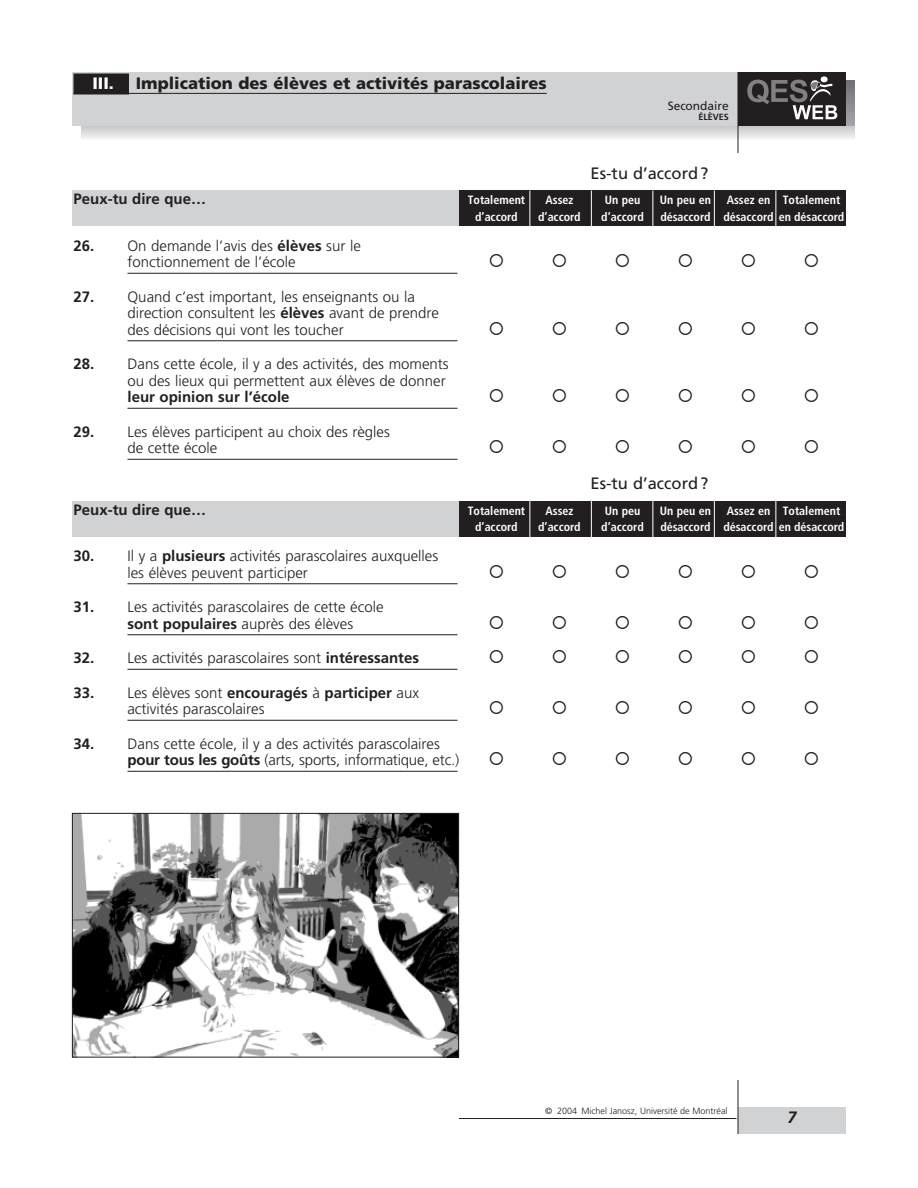
<style>
.page{position:relative;width:918px;height:1188px;background:#fff}
.page>*{position:absolute;margin:0;border:0;box-sizing:border-box;transform-origin:0 0}
.t1{font:900 16.5px "Frutiger";color:#231f20}
.t2{font:16.5px "Frutiger";color:#231f20}
.t3{font:900 16.5px "Frutiger";color:#fff}
.t4{font:italic 700 16.5px "Frutiger";color:#231f20}
.t5{font:300 15px/16.5px "Frutiger";color:#231f20}
.t6{font:700 15px "Frutiger";color:#231f20}
.t7{font:700 condensed 12px "Frutiger";letter-spacing:-.005em;color:#fff}
.t8{font:12px "Frutiger";color:#231f20}
.t9{font:300 9px "Frutiger";color:#231f20}
.t10{font:700 9px "Frutiger";color:#231f20}
.s1{font-weight:700}
</style>
<div class="page">
<div style="left:72px;top:190px;width:774px;height:36px;background:#d1d2d4"></div>
<div style="left:459px;top:190px;width:387px;height:36px;background:#231f20"></div>
<div style="left:72px;top:501px;width:774px;height:36px;background:#d1d2d4"></div>
<div style="left:459px;top:501px;width:387px;height:36px;background:#231f20"></div>
<div style="left:738px;top:1107px;width:108px;height:27px;background:#d1d2d4"></div>
<hr style="left:738px;top:1080px;width:1px;height:54px;background:#231f20">
<hr style="left:459px;top:1118px;width:277px;height:1px;background:#231f20">
<svg style="left:846px;top:80px;width:9px;height:46px"></svg>
<div style="left:72px;top:72px;width:774px;height:54px;background:#d1d2d4"></div>
<hr style="left:81px;top:126px;width:774px;height:2px;background:#b4b5b8">
<hr style="left:81px;top:127px;width:774px;height:2px;background:#babbbe">
<hr style="left:81px;top:128px;width:774px;height:2px;background:#bebfc2">
<hr style="left:81px;top:129px;width:774px;height:2px;background:#c3c4c7">
<hr style="left:81px;top:130px;width:774px;height:2px;background:#c8c9cb">
<hr style="left:81px;top:131px;width:774px;height:2px;background:#cdced0">
<hr style="left:81px;top:132px;width:774px;height:2px;background:#d3d4d6">
<hr style="left:81px;top:133px;width:774px;height:2px;background:#d8d9db">
<hr style="left:81px;top:134px;width:774px;height:2px;background:#dcdddf">
<hr style="left:81px;top:135px;width:774px;height:2px;background:#e1e2e4">
<hr style="left:81px;top:136px;width:774px;height:2px;background:#e8e9ea">
<hr style="left:81px;top:137px;width:774px;height:2px;background:#eeeeef">
<hr style="left:81px;top:138px;width:774px;height:2px;background:#f3f4f4">
<hr style="left:81px;top:139px;width:774px;height:1px;background:#f7f7f8">
<div style="left:738px;top:72px;width:108px;height:54px;background:#231f20"></div>
<div style="left:821px;top:76px;width:6px;height:7px;border:1px solid #fff;border-radius:50%"></div>
<svg style="left:747px;top:77px;width:90px;height:42px"></svg>
<hr style="left:738px;top:72px;width:1px;height:81px;background:#231f20">
<div style="left:74px;top:74px;width:55px;height:20px;background:#231f20"></div>
<hr style="left:74px;top:93px;width:473px;height:1px;background:#231f20">
<hr style="left:128px;top:273px;width:330px;height:1px;background:#231f20">
<hr style="left:128px;top:340px;width:330px;height:1px;background:#231f20">
<hr style="left:128px;top:408px;width:330px;height:1px;background:#231f20">
<hr style="left:128px;top:459px;width:330px;height:1px;background:#231f20">
<hr style="left:128px;top:583px;width:330px;height:1px;background:#231f20">
<hr style="left:128px;top:634px;width:330px;height:1px;background:#231f20">
<hr style="left:128px;top:669px;width:330px;height:1px;background:#231f20">
<hr style="left:128px;top:720px;width:330px;height:1px;background:#231f20">
<hr style="left:128px;top:771px;width:330px;height:1px;background:#231f20">
<img style="left:74px;top:815px;width:383px;height:241px">
<div style="left:72px;top:813px;width:387px;height:245px;border:1px solid #231f20"></div>
<hr style="left:530px;top:190px;width:1px;height:36px;background:#fff">
<hr style="left:591px;top:190px;width:1px;height:36px;background:#fff">
<hr style="left:652px;top:190px;width:1px;height:36px;background:#fff">
<hr style="left:714px;top:190px;width:1px;height:36px;background:#fff">
<hr style="left:776px;top:190px;width:1px;height:36px;background:#fff">
<hr style="left:530px;top:501px;width:1px;height:36px;background:#fff">
<hr style="left:591px;top:501px;width:1px;height:36px;background:#fff">
<hr style="left:652px;top:501px;width:1px;height:36px;background:#fff">
<hr style="left:714px;top:501px;width:1px;height:36px;background:#fff">
<hr style="left:775px;top:501px;width:1px;height:36px;background:#fff">
<p class="t3" style="left:92px;top:76px;width:23px">III.</p>
<p class="t1" style="left:136px;top:76px;width:413px">Implication des élèves et activités parascolaires</p>
<p class="t8" style="left:668px;top:100px;width:63px">Secondaire</p>
<p class="t10" style="left:698px;top:113px;width:32px">ÉLÈVES</p>
<p class="t2" style="left:591px;top:166px;width:120px">Es-tu d’accord?</p>
<p class="t6" style="left:74px;top:193px;width:134px">Peux-tu dire que…</p>
<p class="t7" style="left:468px;top:195px;width:59px">Totalement</p>
<p class="t7" style="left:546px;top:195px;width:29px">Assez</p>
<p class="t7" style="left:605px;top:195px;width:37px">Un peu</p>
<p class="t7" style="left:660px;top:195px;width:53px">Un peu en</p>
<p class="t7" style="left:727px;top:195px;width:115px">Assez en Totalement</p>
<p class="t7" style="left:475px;top:212px;width:44px">d’accord</p>
<p class="t7" style="left:538px;top:212px;width:44px">d’accord</p>
<p class="t7" style="left:601px;top:212px;width:44px">d’accord</p>
<p class="t7" style="left:660px;top:212px;width:185px">désaccord désaccord en désaccord</p>
<p class="t5" style="left:128px;top:238px;width:235px;text-indent:-54px"><span class="s1">26.</span> On demande l’avis des <span class="s1">élèves</span> sur le fonctionnement de l’école</p>
<p class="t5" style="left:128px;top:289px;width:313px;text-indent:-54px"><span class="s1">27.</span> Quand c’est important, les enseignants ou la direction consultent les <span class="s1">élèves</span> avant de prendre des décisions qui vont les toucher</p>
<p class="t5" style="left:74px;top:357px;width:377px;text-align:right"><span class="s1">28.</span> Dans cette école, il y a des activités, des moments ou des lieux qui permettent aux élèves de donner</p>
<p class="t6" style="left:128px;top:391px;width:164px">leur opinion sur l’école</p>
<p class="t5" style="left:128px;top:424px;width:264px;text-indent:-54px"><span class="s1">29.</span> Les élèves participent au choix des règles de cette école</p>
<p class="t2" style="left:591px;top:477px;width:119px">Es-tu d’accord?</p>
<p class="t6" style="left:74px;top:503px;width:134px">Peux-tu dire que…</p>
<p class="t7" style="left:468px;top:506px;width:59px">Totalement</p>
<p class="t7" style="left:546px;top:506px;width:29px">Assez</p>
<p class="t7" style="left:605px;top:506px;width:37px">Un peu</p>
<p class="t7" style="left:660px;top:506px;width:53px">Un peu en</p>
<p class="t7" style="left:727px;top:506px;width:115px">Assez en Totalement</p>
<p class="t7" style="left:475px;top:522px;width:44px">d’accord</p>
<p class="t7" style="left:538px;top:522px;width:44px">d’accord</p>
<p class="t7" style="left:601px;top:522px;width:44px">d’accord</p>
<p class="t7" style="left:660px;top:522px;width:185px">désaccord désaccord en désaccord</p>
<p class="t5" style="left:128px;top:549px;width:312px;text-indent:-54px"><span class="s1">30.</span> Il y a <span class="s1">plusieurs</span> activités parascolaires auxquelles les élèves peuvent participer</p>
<p class="t5" style="left:128px;top:600px;width:258px;text-indent:-54px"><span class="s1">31.</span> Les activités parascolaires de cette école <span class="s1">sont populaires</span> auprès des élèves</p>
<p class="t5" style="left:74px;top:651px;width:347px"><span class="s1">32.</span> Les activités parascolaires sont <span class="s1">intéressantes</span></p>
<p class="t5" style="left:128px;top:685px;width:293px;text-indent:-54px"><span class="s1">33.</span> Les élèves sont <span class="s1">encouragés</span> à <span class="s1">participer</span> aux activités parascolaires</p>
<p class="t5" style="left:128px;top:736px;width:333px;text-indent:-54px"><span class="s1">34.</span> Dans cette école, il y a des activités parascolaires <span class="s1">pour tous les goûts</span> (arts, sports, informatique, etc.)</p>
<p class="t9" style="left:545px;top:1107px;width:184px">© 2004 Michel Janosz, Université de Montréal</p>
<p class="t4" style="left:787px;top:1111px;width:11px">7</p>
</div>
